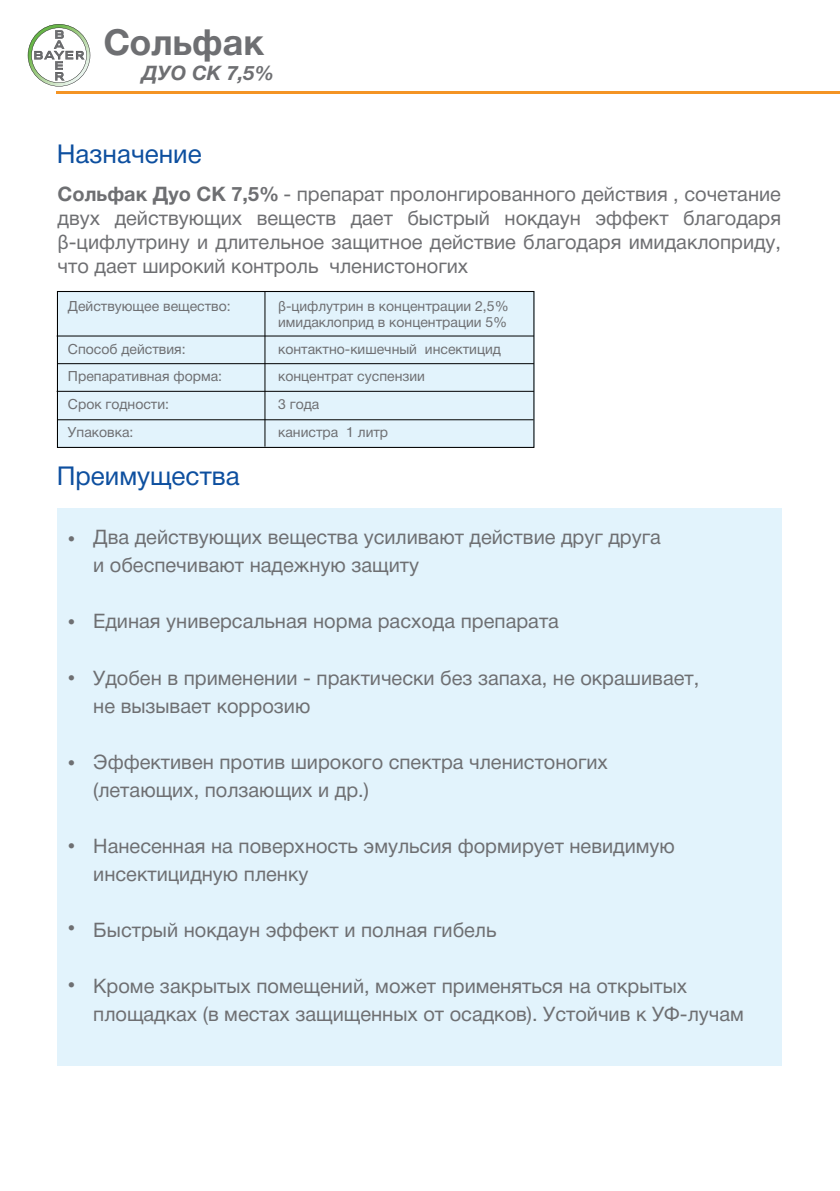
<style>
.page{position:relative;width:840px;height:1191px;background:#fff}
.page>*{position:absolute;margin:0;border:0;box-sizing:border-box;transform-origin:0 0}
.t1{font:700 36px "Helvetica Neue Cyr";color:#6e6f72}
.t2{font:26px "Helvetica Neue Cyr";color:#0d4f9f}
.t3{font:20px/28px "Helvetica Neue Cyr";color:#6e6f72}
.t4{font:italic 700 20px "Helvetica Neue Cyr";color:#6e6f72}
.t5{font:700 20px "Myriad Pro";color:#6e6f72}
.t6{font:14px/16.8px "Helvetica Neue Cyr";color:#6e6f72}
.s1{font-weight:700}
.s2{font-family:"Myriad Pro"}
</style>
<div class="page">
<div style="left:57px;top:508px;width:724px;height:557px;background:#e2f3fc"></div>
<hr style="left:56px;top:91px;width:782px;height:3px;background:#f49424">
<svg style="left:28px;top:24px;width:62px;height:62px"></svg>
<div style="left:57px;top:291px;width:478px;height:156px;background:#e2f3fc"></div>
<div style="left:57px;top:291px;width:477px;height:157px;border:1px solid #000101"></div>
<hr style="left:57px;top:335px;width:476px;height:1px;background:#000101">
<hr style="left:57px;top:363px;width:476px;height:1px;background:#000101">
<hr style="left:57px;top:391px;width:476px;height:1px;background:#000101">
<hr style="left:57px;top:419px;width:476px;height:1px;background:#000101">
<hr style="left:264px;top:291px;width:1px;height:155px;background:#000101">
<h1 class="t1" style="left:103px;top:22px;width:162px">Сольфак</h1>
<p class="t4" style="left:142px;top:62px;width:133px">ДУО СК 7,5%</p>
<h2 class="t2" style="left:57px;top:140px;width:146px">Назначение</h2>
<p class="t3" style="left:58px;top:182px;width:724px;line-height:24px;text-align:justify"><span class="s1">Сольфак Дуо СК 7,5%</span> - препарат пролонгированного действия , сочетание двух действующих веществ дает быстрый нокдаун эффект благодаря <span class="s2">β</span>-цифлутрину и длительное защитное действие благодаря имидаклоприду, что дает широкий контроль членистоногих</p>
<p class="t6" style="left:68px;top:297px;width:164px">Действующее вещество:</p>
<p class="t6" style="left:278px;top:297px;width:232px"><span class="s2">β</span>-цифлутрин в концентрации 2,5% имидаклоприд в концентрации 5%</p>
<p class="t6" style="left:68px;top:340px;width:119px">Способ действия:</p>
<p class="t6" style="left:278px;top:340px;width:224px">контактно-кишечный инсектицид</p>
<p class="t6" style="left:68px;top:368px;width:156px">Препаративная форма:</p>
<p class="t6" style="left:278px;top:368px;width:148px">концентрат суспензии</p>
<p class="t6" style="left:68px;top:396px;width:103px">Срок годности:</p>
<p class="t6" style="left:278px;top:396px;width:43px">3 года</p>
<p class="t6" style="left:68px;top:423px;width:67px">Упаковка:</p>
<p class="t6" style="left:278px;top:423px;width:111px">канистра 1 литр</p>
<h2 class="t2" style="left:57px;top:462px;width:184px">Преимущества</h2>
<p class="t5" style="left:68px;top:524px;width:8px">•</p>
<p class="t5" style="left:68px;top:607px;width:8px">•</p>
<p class="t5" style="left:68px;top:663px;width:8px">•</p>
<p class="t5" style="left:68px;top:748px;width:8px">•</p>
<p class="t5" style="left:68px;top:830px;width:8px">•</p>
<p class="t5" style="left:68px;top:913px;width:8px">•</p>
<p class="t5" style="left:68px;top:970px;width:8px">•</p>
<p class="t3" style="left:93px;top:523px;width:569px">Два действующих вещества усиливают действие друг друга и обеспечивают надежную защиту</p>
<p class="t3" style="left:93px;top:607px;width:467px">Единая универсальная норма расхода препарата</p>
<p class="t3" style="left:93px;top:663px;width:607px">Удобен в применении - практически без запаха, не окрашивает, не вызывает коррозию</p>
<p class="t3" style="left:93px;top:747px;width:516px">Эффективен против широкого спектра членистоногих (летающих, ползающих и др.)</p>
<p class="t3" style="left:93px;top:831px;width:583px">Нанесенная на поверхность эмульсия формирует невидимую инсектицидную пленку</p>
<p class="t3" style="left:93px;top:915px;width:404px">Быстрый нокдаун эффект и полная гибель</p>
<p class="t3" style="left:93px;top:971px;width:651px">Кроме закрытых помещений, может применяться на открытых площадках (в местах защищенных от осадков). Устойчив к УФ-лучам</p>
</div>
